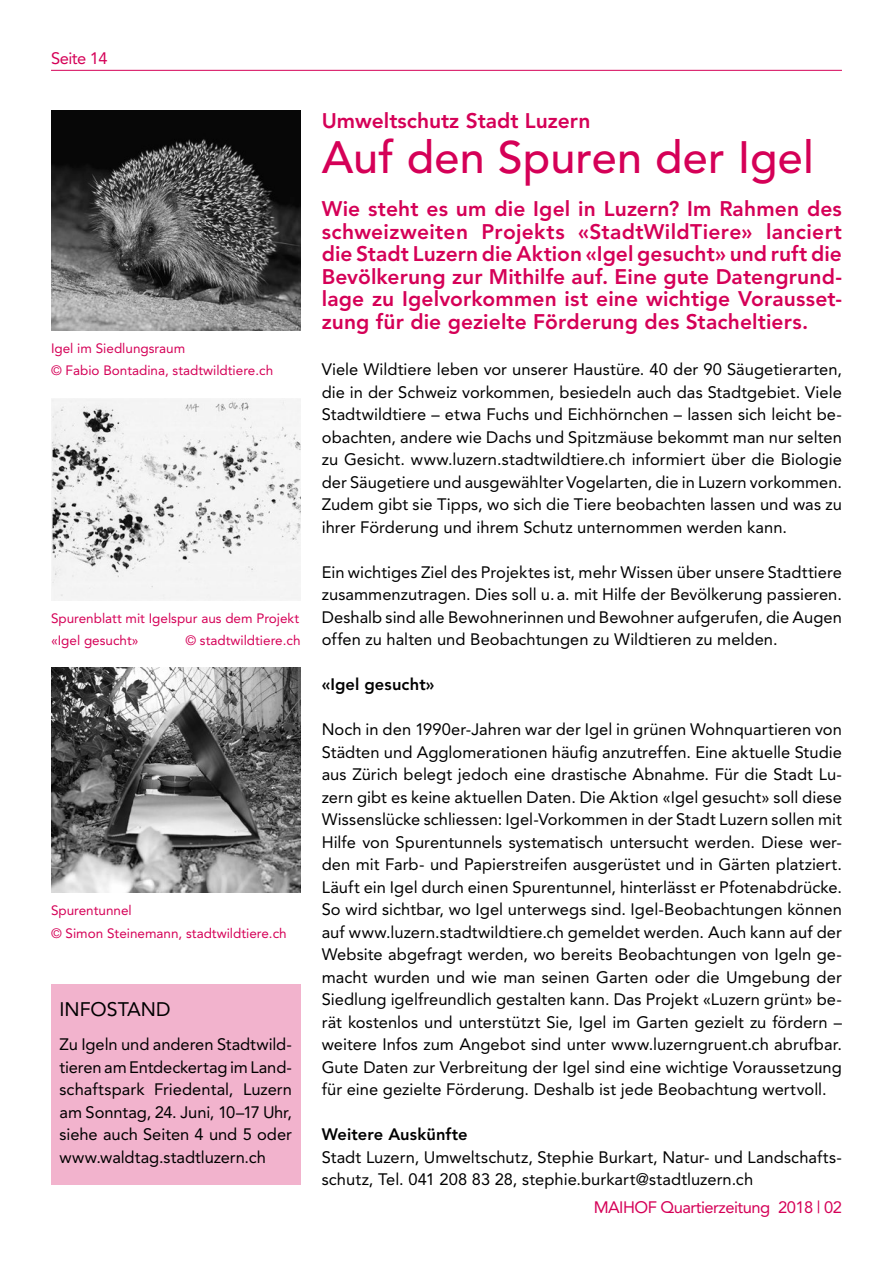
<style>
.page{position:relative;width:893px;height:1263px;background:#fff}
.page>*{position:absolute;margin:0;border:0;box-sizing:border-box;transform-origin:0 0}
.t1{font:500 45px "Avenir";letter-spacing:.005em;color:#d50057}
.t2{font:800 21px/22.5px "Avenir";letter-spacing:.005em;color:#d50057;text-align:justify}
.t3{font:19.5px "Avenir";color:#000}
.t4{font:16.5px/22.5px "Avenir";letter-spacing:.005em;color:#000;text-align:justify}
.t5{font:16.5px "Avenir";letter-spacing:-.03em;color:#d50057}
.t6{font:800 16.5px "Avenir";letter-spacing:.005em;color:#000}
.t7{font:13.5px/22.5px "Avenir";color:#d50057}
</style>
<div class="page">
<hr style="left:51px;top:70px;width:791px;height:1px;background:#d50057">
<div style="left:51px;top:984px;width:249px;height:200px;background:#f2b3cd"></div>
<img style="left:51px;top:111px;width:249px;height:219px">
<img style="left:51px;top:398px;width:249px;height:202px">
<img style="left:51px;top:668px;width:249px;height:225px">
<p class="t5" style="left:51px;top:48px;width:58px">Seite 14</p>
<p class="t7" style="left:51px;top:337px;width:224px">Igel im Siedlungsraum<br>© Fabio Bontadina, stadtwildtiere.ch</p>
<p class="t7" style="left:51px;top:607px;width:250px">Spurenblatt mit Igelspur aus dem Projekt «Igel gesucht»</p>
<p class="t7" style="left:185px;top:629px;width:117px">© stadtwildtiere.ch</p>
<p class="t7" style="left:51px;top:899px;width:237px">Spurentunnel<br>© Simon Steinemann, stadtwildtiere.ch</p>
<p class="t3" style="left:60px;top:998px;width:112px">INFOSTAND</p>
<p class="t4" style="left:60px;top:1033px;width:234px">Zu Igeln und anderen Stadtwild&shy;tieren am Entdeckertag im Land&shy;schaftspark Friedental, Luzern am Sonntag, 24. Juni, 10–17 Uhr, siehe auch Seiten 4 und 5 oder www.waldtag.stadtluzern.ch</p>
<p class="t2" style="left:322px;top:109px;width:270px">Umweltschutz Stadt Luzern</p>
<h1 class="t1" style="left:322px;top:131px;width:494px">Auf den Spuren der Igel</h1>
<p class="t2" style="left:322px;top:198px;width:522px">Wie steht es um die Igel in Luzern? Im Rahmen des schweizweiten Projekts «StadtWildTiere» lanciert die Stadt Luzern die Aktion «Igel gesucht» und ruft die Bevölkerung zur Mithilfe auf. Eine gute Datengrund&shy;lage zu Igelvorkommen ist eine wichtige Vorausset&shy;zung für die gezielte Förderung des Stacheltiers.</p>
<p class="t4" style="left:322px;top:358px;width:522px">Viele Wildtiere leben vor unserer Haustüre. 40 der 90 Säugetierarten, die in der Schweiz vorkommen, besiedeln auch das Stadtgebiet. Viele Stadtwildtiere – etwa Fuchs und Eichhörnchen – lassen sich leicht be&shy;obachten, andere wie Dachs und Spitzmäuse bekommt man nur selten zu Gesicht. www.luzern.stadtwildtiere.ch informiert über die Biologie der Säugetiere und ausgewählter Vogelarten, die in Luzern vorkommen.<br>Zudem gibt sie Tipps, wo sich die Tiere beobachten lassen und was zu ihrer Förderung und ihrem Schutz unternommen werden kann.</p>
<p class="t4" style="left:322px;top:561px;width:522px">Ein wichtiges Ziel des Projektes ist, mehr Wissen über unsere Stadttiere zusammenzutragen. Dies soll u.a. mit Hilfe der Bevölkerung passieren.<br>Deshalb sind alle Bewohnerinnen und Bewohner aufgerufen, die Augen offen zu halten und Beobachtungen zu Wildtieren zu melden.</p>
<p class="t6" style="left:322px;top:675px;width:114px">«Igel gesucht»</p>
<p class="t4" style="left:322px;top:718px;width:522px">Noch in den 1990er-Jahren war der Igel in grünen Wohnquartieren von Städten und Agglomerationen häufig anzutreffen. Eine aktuelle Studie aus Zürich belegt jedoch eine drastische Abnahme. Für die Stadt Lu&shy;zern gibt es keine aktuellen Daten. Die Aktion «Igel gesucht» soll diese Wissenslücke schliessen: Igel-Vorkommen in der Stadt Luzern sollen mit Hilfe von Spurentunnels systematisch untersucht werden. Diese wer&shy;den mit Farb- und Papierstreifen ausgerüstet und in Gärten platziert.<br>Läuft ein Igel durch einen Spurentunnel, hinterlässt er Pfotenabdrücke.<br>So wird sichtbar, wo Igel unterwegs sind. Igel-Beobachtungen können auf www.luzern.stadtwildtiere.ch gemeldet werden. Auch kann auf der Website abgefragt werden, wo bereits Beobachtungen von Igeln ge&shy;macht wurden und wie man seinen Garten oder die Umgebung der Siedlung igelfreundlich gestalten kann. Das Projekt «Luzern grünt» be&shy;rät kostenlos und unterstützt Sie, Igel im Garten gezielt zu fördern – weitere Infos zum Angebot sind unter www.luzerngruent.ch abrufbar.<br>Gute Daten zur Verbreitung der Igel sind eine wichtige Voraussetzung für eine gezielte Förderung. Deshalb ist jede Beobachtung wertvoll.</p>
<p class="t6" style="left:322px;top:1125px;width:148px">Weitere Auskünfte</p>
<p class="t4" style="left:322px;top:1146px;width:522px">Stadt Luzern, Umweltschutz, Stephie Burkart, Natur- und Landschafts&shy;schutz, Tel. 041 208 83 28, stephie.burkart@stadtluzern.ch</p>
<p class="t5" style="left:594px;top:1198px;width:250px">MAIHOF Quartierzeitung 2018 | 02</p>
</div>
